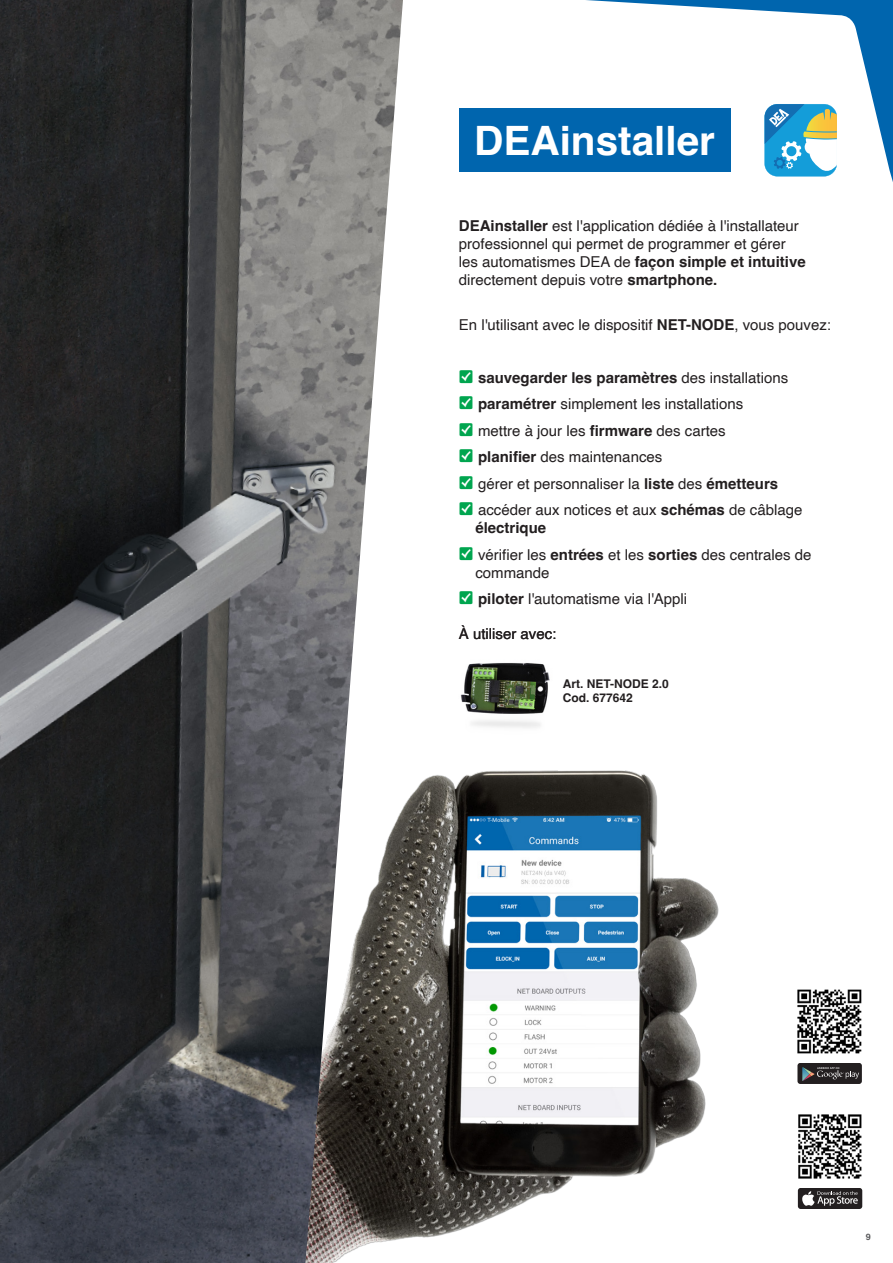
<style>
.page{position:relative;width:893px;height:1263px;background:#fff}
.page>*{position:absolute;margin:0;border:0;box-sizing:border-box;transform-origin:0 0}
.t1{font:700 40.5px "Helvetica";color:#fff}
.t2{font:15px/18px "Helvetica";color:#231f20}
.t3{font:700 15px "Helvetica";color:#231f20}
.t4{font:700 12px/14.4px "Helvetica";color:#231f20}
.t5{font:700 9px "Helvetica";color:#57585a}
.s1{font-weight:700}
.s2{font-weight:400}
</style>
<div class="page">
<img style="left:403px;top:770px;width:316px;height:469px">
<img style="left:0;top:0;width:403px;height:1263px">
<img style="left:460px;top:663px;width:90px;height:65px">
<div style="left:797px;top:1063px;width:65px;height:21px;background:#231f20;border-radius:3px"></div>
<svg style="left:802px;top:1067px;width:57px;height:14px"></svg>
<div style="left:798px;top:1188px;width:64px;height:21px;background:#231f20;border-radius:3px"></div>
<svg style="left:802px;top:1191px;width:56px;height:15px"></svg>
<img style="left:798px;top:1114px;width:64px;height:65px">
<img style="left:797px;top:989px;width:65px;height:65px">
<svg style="left:372px;top:0;width:521px;height:230px"></svg>
<p class="t1" style="left:474px;top:116px;width:242px">DEAinstaller</p>
<p class="t2" style="left:459px;top:218px;width:348px"><span class="s1">DEAinstaller</span> est l'application dédiée à l'installateur professionnel qui permet de programmer et gérer les automatismes DEA de <span class="s1">façon simple et intuitive </span>directement depuis votre <span class="s1">smartphone.</span></p>
<p class="t2" style="left:459px;top:316px;width:374px">En l'utilisant avec le dispositif <span class="s1">NET-NODE</span>, vous pouvez:</p>
<p class="t3" style="left:478px;top:368px;width:312px">sauvegarder les paramètres <span class="s2">des installations</span></p>
<p class="t2" style="left:478px;top:396px;width:267px"><span class="s1">paramétrer</span> simplement les installations</p>
<p class="t2" style="left:478px;top:422px;width:249px">mettre à jour les <span class="s1">firmware</span> des cartes</p>
<p class="t2" style="left:478px;top:449px;width:186px"><span class="s1">planifier</span> des maintenances</p>
<p class="t2" style="left:478px;top:475px;width:302px">gérer et personnaliser la <span class="s1">liste</span> des <span class="s1">émetteurs</span></p>
<p class="t2" style="left:475px;top:502px;width:329px">accéder aux notices et aux <span class="s1">schémas</span> de câblage <span class="s1">électrique</span></p>
<p class="t2" style="left:475px;top:546px;width:338px">vérifier les <span class="s1">entrées</span> et les <span class="s1">sorties</span> des centrales de commande</p>
<p class="t2" style="left:478px;top:591px;width:211px"><span class="s1">piloter</span> l'automatisme via l'Appli</p>
<p class="t2" style="left:459px;top:625px;width:99px">À utiliser avec:</p>
<p class="t4" style="left:563px;top:678px;width:108px">Art. NET-NODE 2.0<br>Cod. 677642</p>
<p class="t5" style="left:866px;top:1232px;width:7px">9</p>
</div>
